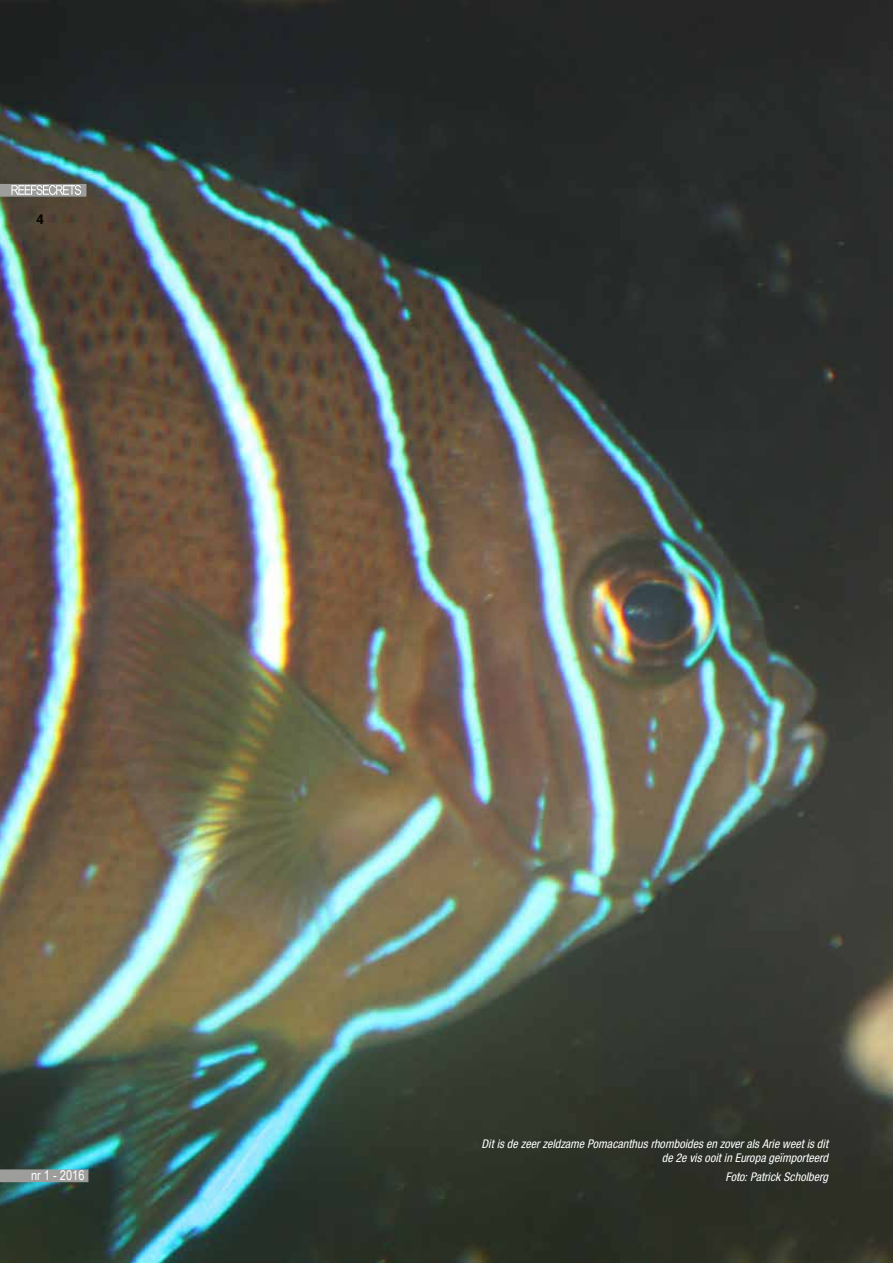
<style>
.page{position:relative;width:893px;height:1263px;background:#fff}
.page>*{position:absolute;margin:0;border:0;box-sizing:border-box;transform-origin:0 0}
.t1{font:13.5px "Arial Narrow";color:#fff}
.t2{font:700 13.5px "Helvetica";color:#000}
.t3{font:italic condensed 12px/13.5px "Helvetica Neue LT Std";letter-spacing:.005em;color:#fff;text-align:right}
</style>
<div class="page">
<img style="left:0;top:0;width:893px;height:1263px">
<div style="left:0;top:184px;width:86px;height:13px;background:#9d9d9c"></div>
<svg style="left:11px;top:185px;width:70px;height:10px"></svg>
<div style="left:0;top:1169px;width:88px;height:13px;background:#9d9d9c"></div>
<p class="t2" style="left:36px;top:211px;width:9px">4</p>
<p class="t1" style="left:31px;top:1166px;width:55px">nr 1 - 2016</p>
<p class="t3" style="left:481px;top:1138px;width:348px">Dit is de zeer zeldzame Pomacanthus rhomboides en zover als Arie weet is dit de 2e vis ooit in Europa geïmporteerd</p>
<p class="t3" style="left:725px;top:1171px;width:104px">Foto: Patrick Scholberg</p>
</div>
